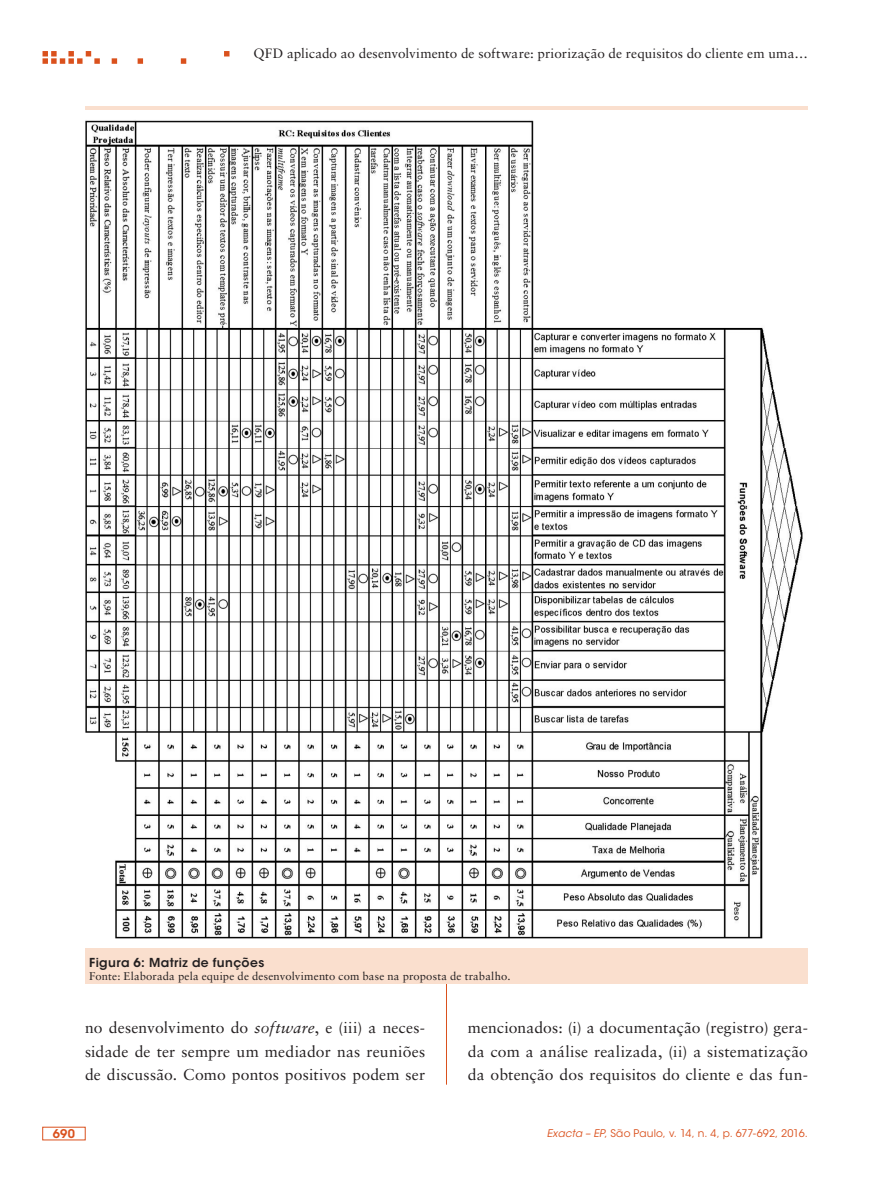
<style>
.page{position:relative;width:893px;height:1191px;background:#fff}
.page>*{position:absolute;margin:0;border:0;box-sizing:border-box;transform-origin:0 0}
.ex_Normal{font:15.75px/23.9px "Sabon LT Std";letter-spacing:.015em;color:#231f20;text-align:justify}
.t1{font:13.5px "Sabon LT Std";letter-spacing:.005em;color:#231f20}
.ex_Tabela_-_titulo{font:600 12.3px "ITC Avant Garde Std";letter-spacing:.03em;color:#231f20}
.t2{font:600 12px "ITC Avant Garde Std";color:#da511d}
.ex_Tabela_-_nota{font:11.25px "Sabon LT Std";letter-spacing:.015em;color:#231f20}
.t3{font:10.5px "ITC Avant Garde Std";letter-spacing:.015em;color:#da511d}
.s1{font-style:italic}
</style>
<div class="page">
<hr style="left:446px;top:106px;width:1px;height:978px;background:#da511d">
<svg style="left:43px;top:51px;width:186px;height:13px"></svg>
<div style="left:85px;top:106px;width:723px;height:878px;background:#fadfce"></div>
<img style="left:85px;top:111px;width:723px;height:836px">
<p class="t1" style="left:254px;top:45px;width:556px">QFD aplicado ao desenvolvimento de software: priorização de requisitos do cliente em uma…</p>
<p class="ex_Tabela_-_titulo" style="left:89px;top:954px;width:177px">Figura 6: Matriz de funções</p>
<p class="ex_Tabela_-_nota" style="left:89px;top:969px;width:423px">Fonte: Elaborada pela equipe de desenvolvimento com base na proposta de trabalho.</p>
<p class="ex_Normal" style="left:85px;top:1015px;width:342px">no desenvolvimento do <span class="s1">software</span>, e (iii) a neces&shy;sidade de ter sempre um mediador nas reuniões de discussão. Como pontos positivos podem ser</p>
<p class="ex_Normal" style="left:468px;top:1015px;width:342px">mencionados: (i) a documentação (registro) gera&shy;da com a análise realizada, (ii) a sistematização da obtenção dos requisitos do cliente e das fun-</p>
<p class="t2" style="left:53px;top:1126px;width:24px">690</p>
<p class="t3" style="left:547px;top:1127px;width:263px"><span class="s1">Exacta – EP</span>, São Paulo, v. 14, n. 4, p. 677-692, 2016.</p>
</div>
